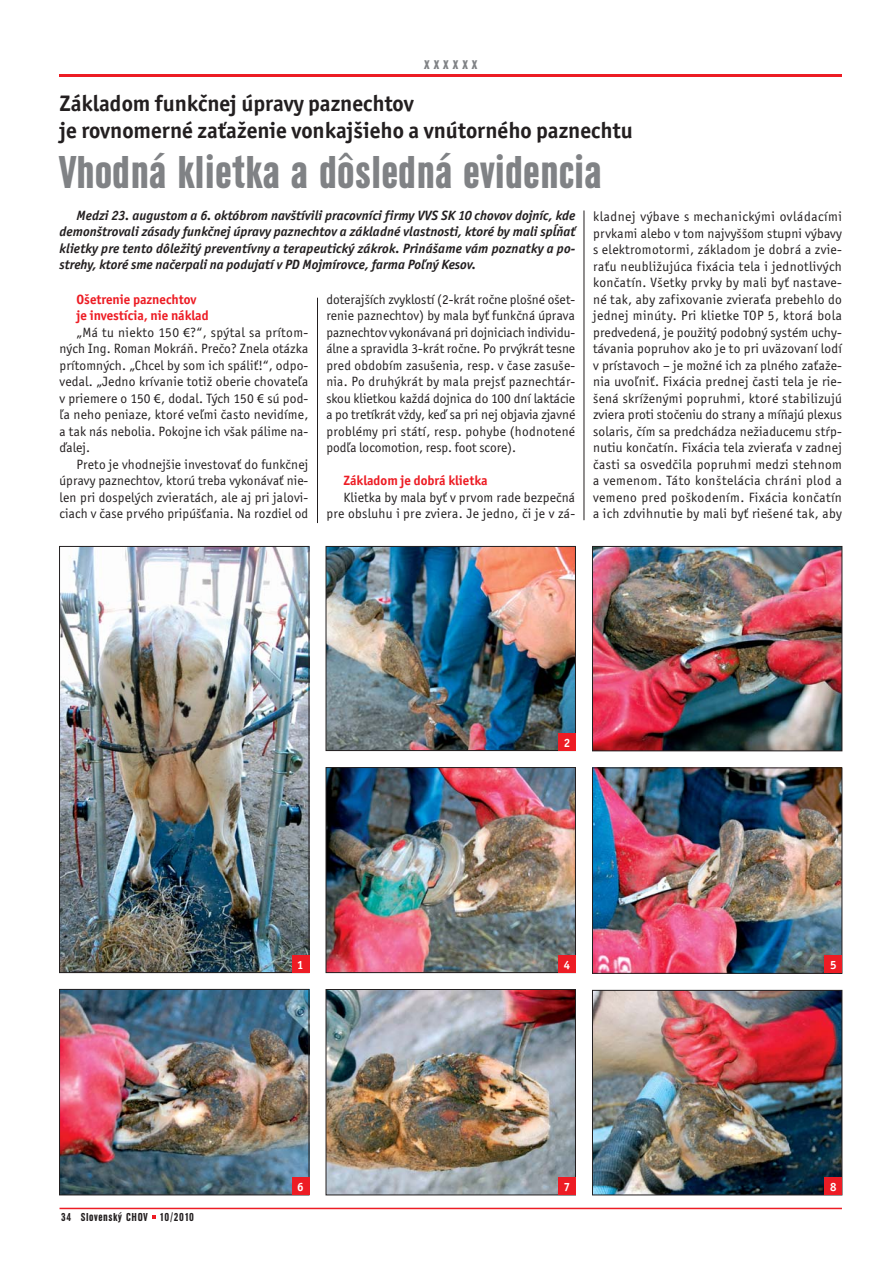
<style>
.page{position:relative;width:893px;height:1263px;background:#fff}
.page>*{position:absolute;margin:0;border:0;box-sizing:border-box;transform-origin:0 0}
.t1{font:700 condensed 48px "URW Grotesk TEE";color:#808285}
.t2{font:700 22.5px/27.2px "Officina San Itc TEE";color:#231f20}
.t3{font:700 condensed 16.5px "URW Grotesk TEE";letter-spacing:.25em;color:#808285}
.t4{font:13.5px/16.5px "Officina San Itc TEE";letter-spacing:.01em;color:#231f20;text-align:justify}
.t5{font:italic 700 13.5px/16.5px "Officina San Itc TEE";color:#231f20;text-align:justify}
.t6{font:700 13.5px "Officina San Itc TEE";color:#ed1c24}
.t7{font:13.5px "Officina San Itc TEE";letter-spacing:.03em;color:#231f20}
.t8{font:700 condensed 12px "URW Grotesk TEE";letter-spacing:.05em;color:#231f20}
.t9{font:700 12px "Officina San Itc TEE";color:#fff}
.s1{font-family:"Myriad Pro"}
</style>
<div class="page">
<hr style="left:60px;top:1208px;width:782px;height:1px;background:#ed1c24">
<svg style="left:152px;top:1215px;width:3px;height:4px"></svg>
<img style="left:61px;top:548px;width:246px;height:423px">
<div style="left:59px;top:546px;width:250px;height:427px;border:1px solid #231f20"></div>
<img style="left:328px;top:548px;width:246px;height:201px">
<div style="left:326px;top:546px;width:250px;height:205px;border:1px solid #231f20"></div>
<img style="left:594px;top:548px;width:246px;height:201px">
<div style="left:592px;top:546px;width:250px;height:205px;border:1px solid #231f20"></div>
<img style="left:328px;top:769px;width:246px;height:202px">
<div style="left:326px;top:767px;width:250px;height:206px;border:1px solid #231f20"></div>
<img style="left:594px;top:769px;width:246px;height:203px">
<div style="left:592px;top:767px;width:250px;height:207px;border:1px solid #231f20"></div>
<img style="left:61px;top:991px;width:246px;height:202px">
<div style="left:59px;top:989px;width:250px;height:206px;border:1px solid #231f20"></div>
<img style="left:328px;top:991px;width:246px;height:202px">
<div style="left:326px;top:989px;width:250px;height:206px;border:1px solid #231f20"></div>
<img style="left:594px;top:992px;width:246px;height:201px">
<div style="left:592px;top:990px;width:250px;height:205px;border:1px solid #231f20"></div>
<hr style="left:60px;top:74px;width:782px;height:3px;background:#ed1c24">
<hr style="left:317px;top:298px;width:1px;height:225px;background:#231f20">
<hr style="left:584px;top:210px;width:1px;height:310px;background:#231f20">
<div style="left:292px;top:955px;width:17px;height:17px;background:#ed1c24"></div>
<div style="left:558px;top:733px;width:17px;height:17px;background:#ed1c24"></div>
<div style="left:558px;top:955px;width:17px;height:17px;background:#ed1c24"></div>
<div style="left:825px;top:955px;width:17px;height:17px;background:#ed1c24"></div>
<div style="left:292px;top:1178px;width:17px;height:17px;background:#ed1c24"></div>
<div style="left:558px;top:1178px;width:17px;height:17px;background:#ed1c24"></div>
<div style="left:825px;top:1178px;width:17px;height:17px;background:#ed1c24"></div>
<p class="t3" style="left:424px;top:57px;width:55px">xxxxxx</p>
<h2 class="t2" style="left:60px;top:91px;width:575px">Základom funkčnej úpravy paznechtov<br>je rovnomerné zaťaženie vonkajšieho a vnútorného paznechtu</h2>
<h1 class="t1" style="left:60px;top:153px;width:544px">Vhodná klietka a dôsledná evidencia</h1>
<p class="t5" style="left:60px;top:207px;width:517px;text-indent:17px">Medzi 23. augustom a 6. októbrom navštívili pracovníci firmy VVS SK 10 chovov dojníc, kde demonštrovali zásady funkčnej úpravy paznechtov a základné vlastnosti, ktoré by mali spĺňať klietky pre tento dôležitý preventívny a terapeutický zákrok. Prinášame vám poznatky a po&shy;strehy, ktoré sme načerpali na podujatí v PD Mojmírovce, farma Poľný Kesov.</p>
<p class="t4" style="left:593px;top:209px;width:250px">kladnej výbave s mechanickými ovládacími prvkami alebo v tom najvyššom stupni výbavy s elektromotormi, základom je dobrá a zvie&shy;raťu neubližujúca fixácia tela i jednotlivých končatín. Všetky prvky by mali byť nastave&shy;né tak, aby zafixovanie zvieraťa prebehlo do jednej minúty. Pri klietke TOP 5, ktorá bola predvedená, je použitý podobný systém uchy&shy;távania popruhov ako je to pri uväzovaní lodí v prístavoch – je možné ich za plného zaťaže&shy;nia uvoľniť. Fixácia prednej časti tela je rie&shy;šená skríženými popruhmi, ktoré stabilizujú zviera proti stočeniu do strany a míňajú plexus solaris, čím sa predchádza nežiaducemu stŕp&shy;nutiu končatín. Fixácia tela zvieraťa v zadnej časti sa osvedčila popruhmi medzi stehnom a vemenom. Táto konštelácia chráni plod a vemeno pred poškodením. Fixácia končatín a ich zdvihnutie by mali byť riešené tak, aby</p>
<p class="t6" style="left:77px;top:293px;width:121px">Ošetrenie paznechtov</p>
<p class="t6" style="left:77px;top:309px;width:134px">je investícia, nie náklad</p>
<p class="t7" style="left:77px;top:325px;width:233px">„Má tu niekto 150 <span class="s1">€</span>?“, spýtal sa prítom-</p>
<p class="t4" style="left:60px;top:341px;width:250px">ných Ing. Roman Mokráň. Prečo? Znela otázka</p>
<p class="t4" style="left:60px;top:357px;width:250px">prítomných. „Chcel by som ich spáliť!“, odpo-</p>
<p class="t4" style="left:60px;top:374px;width:250px">vedal. „Jedno krívanie totiž oberie chovateľa</p>
<p class="t4" style="left:60px;top:390px;width:250px">v priemere o 150 <span class="s1">€</span>, dodal. Tých 150 <span class="s1">€</span> sú pod-</p>
<p class="t4" style="left:60px;top:407px;width:250px">ľa neho peniaze, ktoré veľmi často nevidíme,</p>
<p class="t4" style="left:60px;top:423px;width:250px">a tak nás nebolia. Pokojne ich však pálime na-</p>
<p class="t4" style="left:60px;top:440px;width:32px">ďalej.</p>
<p class="t4" style="left:77px;top:456px;width:233px">Preto je vhodnejšie investovať do funkčnej</p>
<p class="t4" style="left:60px;top:473px;width:250px">úpravy paznechtov, ktorú treba vykonávať nie-</p>
<p class="t4" style="left:60px;top:489px;width:250px">len pri dospelých zvieratách, ale aj pri jalovi-</p>
<p class="t4" style="left:60px;top:506px;width:250px">ciach v čase prvého pripúšťania. Na rozdiel od</p>
<p class="t4" style="left:326px;top:291px;width:250px">doterajších zvyklostí (2-krát ročne plošné ošet&shy;renie paznechtov) by mala byť funkčná úprava paznechtov vykonávaná pri dojniciach individu&shy;álne a spravidla 3-krát ročne. Po prvýkrát tesne pred obdobím zasušenia, resp. v čase zasuše&shy;nia. Po druhýkrát by mala prejsť paznechtár&shy;skou klietkou každá dojnica do 100 dní laktácie a po tretíkrát vždy, keď sa pri nej objavia zjavné problémy pri státí, resp. pohybe (hodnotené podľa locomotion, resp. foot score).</p>
<p class="t6" style="left:343px;top:474px;width:146px">Základom je dobrá klietka</p>
<p class="t4" style="left:326px;top:489px;width:250px;text-align:right">Klietka by mala byť v prvom rade bezpečná pre obsluhu i pre zviera. Je jedno, či je v zá-</p>
<p class="t9" style="left:297px;top:959px;width:8px">1</p>
<p class="t9" style="left:564px;top:737px;width:8px">2</p>
<p class="t9" style="left:564px;top:959px;width:8px">4</p>
<p class="t9" style="left:830px;top:959px;width:8px">5</p>
<p class="t8" style="left:61px;top:1212px;width:135px">34 Slovenský CHOV 10/2010</p>
<p class="t9" style="left:297px;top:1181px;width:8px">6</p>
<p class="t9" style="left:564px;top:1181px;width:8px">7</p>
<p class="t9" style="left:830px;top:1181px;width:8px">8</p>
</div>
